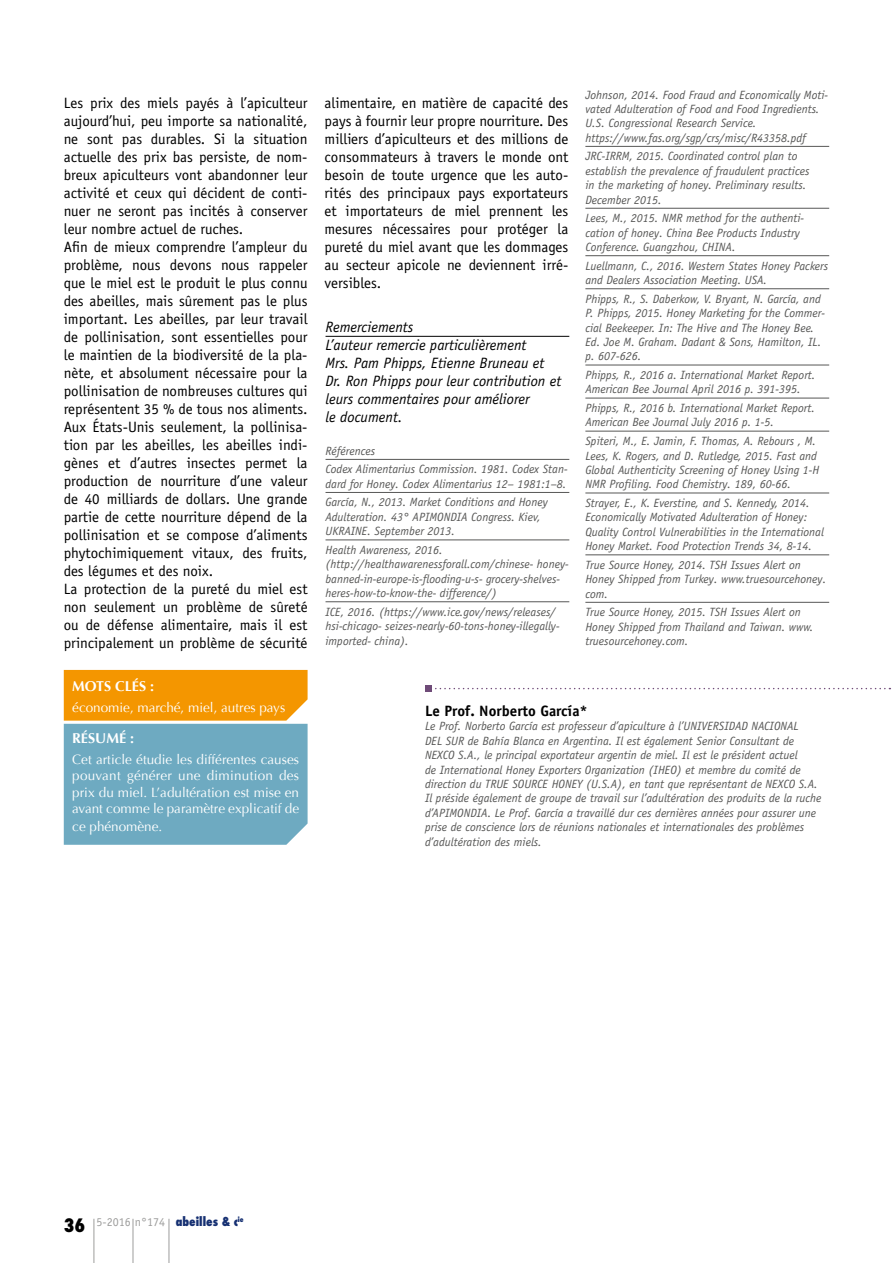
<style>
.page{position:relative;width:893px;height:1263px;background:#fff}
.page>*{position:absolute;margin:0;border:0;box-sizing:border-box;transform-origin:0 0}
.t1{font:15px/18px "Officina Sans";color:#000}
.t2{font:italic 15px/18px "Officina Sans";color:#000}
.t3{font:700 15px "Officina Sans";color:#000}
.t4{font:700 14.25px "Optima";color:#fff}
.t5{font:13.5px/16.5px "Optima";color:#fff;text-align:justify}
.t6{font:italic 12px/14.4px "Officina Sans";color:#575756}
.t7{font:12px "Officina Sans";color:#9d9d9c}
.s1{font-family:"Futura";font-weight:800;font-stretch:condensed;font-size:18px;color:#000}
.s2{font-family:"Futura";font-weight:800;font-stretch:condensed;color:#163072}
</style>
<div class="page">
<hr style="left:133px;top:1219px;width:1px;height:44px;background:#9d9d9c">
<hr style="left:169px;top:1219px;width:1px;height:44px;background:#9d9d9c">
<hr style="left:94px;top:1219px;width:1px;height:44px;background:#9d9d9c">
<svg style="left:64px;top:670px;width:244px;height:175px;background:#98a68b"></svg>
<svg style="left:425px;top:686px;width:465px;height:6px"></svg>
<hr style="left:326px;top:336px;width:243px;height:1px;background:#000">
<hr style="left:326px;top:459px;width:243px;height:1px;background:#575756">
<hr style="left:326px;top:492px;width:243px;height:1px;background:#575756">
<hr style="left:326px;top:539px;width:243px;height:1px;background:#575756">
<hr style="left:326px;top:601px;width:243px;height:1px;background:#575756">
<hr style="left:585px;top:146px;width:244px;height:1px;background:#575756">
<hr style="left:585px;top:208px;width:244px;height:1px;background:#575756">
<hr style="left:585px;top:255px;width:244px;height:1px;background:#575756">
<hr style="left:585px;top:288px;width:244px;height:1px;background:#575756">
<hr style="left:585px;top:365px;width:244px;height:1px;background:#575756">
<hr style="left:585px;top:398px;width:244px;height:1px;background:#575756">
<hr style="left:585px;top:431px;width:244px;height:1px;background:#575756">
<hr style="left:585px;top:493px;width:244px;height:1px;background:#575756">
<hr style="left:585px;top:554px;width:244px;height:1px;background:#575756">
<hr style="left:585px;top:602px;width:244px;height:1px;background:#575756">
<p class="t1" style="left:64px;top:94px;width:245px">Les prix des miels payés à l’apiculteur aujourd’hui, peu importe sa nationalité, ne sont pas durables. Si la situation actuelle des prix bas persiste, de nom&shy;breux apiculteurs vont abandonner leur activité et ceux qui décident de conti&shy;nuer ne seront pas incités à conserver leur nombre actuel de ruches.<br>Afin de mieux comprendre l’ampleur du problème, nous devons nous rappeler que le miel est le produit le plus connu des abeilles, mais sûrement pas le plus important. Les abeilles, par leur travail de pollinisation, sont essentielles pour le maintien de la biodiversité de la pla&shy;nète, et absolument nécessaire pour la pollinisation de nombreuses cultures qui représentent 35 % de tous nos aliments.<br>Aux États-Unis seulement, la pollinisa&shy;tion par les abeilles, les abeilles indi&shy;gènes et d’autres insectes permet la production de nourriture d’une valeur de 40 milliards de dollars. Une grande partie de cette nourriture dépend de la pollinisation et se compose d’aliments phytochimiquement vitaux, des fruits, des légumes et des noix.<br>La protection de la pureté du miel est non seulement un problème de sûreté ou de défense alimentaire, mais il est principalement un problème de sécurité</p>
<p class="t1" style="left:325px;top:94px;width:245px;text-align:justify">alimentaire, en matière de capacité des pays à fournir leur propre nourriture. Des milliers d’apiculteurs et des millions de consommateurs à travers le monde ont besoin de toute urgence que les auto&shy;rités des principaux pays exportateurs et importateurs de miel prennent les mesures nécessaires pour protéger la pureté du miel avant que les dommages au secteur apicole ne deviennent irré&shy;versibles.</p>
<p class="t2" style="left:326px;top:318px;width:237px">Remerciements<br>L’auteur remercie particulièrement<br>Mrs. Pam Phipps, Etienne Bruneau et<br>Dr. Ron Phipps pour leur contribution et leurs commentaires pour améliorer<br>le document.</p>
<p class="t6" style="left:326px;top:441px;width:244px;line-height:18.6px">Références<br>Codex Alimentarius Commission. 1981. Codex Stan-</p>
<p class="t6" style="left:326px;top:474px;width:242px;line-height:18.6px">dard for Honey. Codex Alimentarius 12– 1981:1–8.<br>García, N., 2013. Market Conditions and Honey</p>
<p class="t6" style="left:326px;top:510px;width:217px">Adulteration. 43° APIMONDIA Congress. Kiev,<br>UKRAINE. September 2013.</p>
<p class="t6" style="left:326px;top:543px;width:245px">Health Awareness, 2016. (http://healthawarenessforall.com/chinese- honey&shy;banned-in-europe-is-flooding-u-s- grocery-shelves&shy;heres-how-to-know-the- difference/)</p>
<p class="t6" style="left:326px;top:604px;width:236px">ICE, 2016. (https://www.ice.gov/news/releases/ hsi-chicago- seizes-nearly-60-tons-honey-illegally&shy;imported- china).</p>
<p class="t6" style="left:585px;top:87px;width:244px">Johnson, 2014. Food Fraud and Economically Moti&shy;vated Adulteration of Food and Food Ingredients.<br>U.S. Congressional Research Service. https://www.fas.org/sgp/crs/misc/R43358.pdf</p>
<p class="t6" style="left:585px;top:149px;width:226px">JRC-IRRM, 2015. Coordinated control plan to establish the prevalence of fraudulent practices in the marketing of honey. Preliminary results.<br>December 2015.</p>
<p class="t6" style="left:585px;top:211px;width:220px">Lees, M., 2015. NMR method for the authenti&shy;cation of honey. China Bee Products Industry<br>Conference. Guangzhou, CHINA.</p>
<p class="t6" style="left:585px;top:258px;width:244px">Luellmann, C., 2016. Western States Honey Packers and Dealers Association Meeting. USA.</p>
<p class="t6" style="left:585px;top:292px;width:241px">Phipps, R., S. Daberkow, V. Bryant, N. García, and P. Phipps, 2015. Honey Marketing for the Commer&shy;cial Beekeeper. In: The Hive and The Honey Bee.<br>Ed. Joe M. Graham. Dadant &amp; Sons, Hamilton, IL. p. 607-626.</p>
<p class="t6" style="left:585px;top:368px;width:232px">Phipps, R., 2016 a. International Market Report.<br>American Bee Journal April 2016 p. 391-395.</p>
<p class="t6" style="left:585px;top:401px;width:231px">Phipps, R., 2016 b. International Market Report.<br>American Bee Journal July 2016 p. 1-5.</p>
<p class="t6" style="left:585px;top:434px;width:235px">Spiteri, M., E. Jamin, F. Thomas, A. Rebours , M.<br>Lees, K. Rogers, and D. Rutledge, 2015. Fast and Global Authenticity Screening of Honey Using 1-H NMR Profiling. Food Chemistry. 189, 60-66.</p>
<p class="t6" style="left:585px;top:496px;width:240px">Strayer, E., K. Everstine, and S. Kennedy, 2014.<br>Economically Motivated Adulteration of Honey:<br>Quality Control Vulnerabilities in the International Honey Market. Food Protection Trends 34, 8-14.</p>
<p class="t6" style="left:585px;top:558px;width:242px">True Source Honey, 2014. TSH Issues Alert on<br>Honey Shipped from Turkey. www.truesourcehoney. com.</p>
<p class="t6" style="left:585px;top:605px;width:230px">True Source Honey, 2015. TSH Issues Alert on<br>Honey Shipped from Thailand and Taiwan. www. truesourcehoney.com.</p>
<p class="t4" style="left:72px;top:678px;width:83px">MOTS CLÉS :</p>
<p class="t5" style="left:72px;top:699px;width:214px">économie, marché, miel, autres pays</p>
<p class="t4" style="left:72px;top:730px;width:63px">RÉSUMÉ :</p>
<p class="t5" style="left:72px;top:751px;width:228px">Cet article étudie les différentes causes pouvant générer une diminution des prix du miel. L’adultération est mise en avant comme le paramètre explicatif de</p>
<p class="t5" style="left:72px;top:819px;width:92px">ce phénomène.</p>
<p class="t3" style="left:425px;top:701px;width:164px">Le Prof. Norberto García*</p>
<p class="t6" style="left:425px;top:719px;width:398px">Le Prof. Norberto García est professeur d’apiculture à l’UNIVERSIDAD NACIONAL<br>DEL SUR de Bahía Blanca en Argentina. Il est également Senior Consultant de NEXCO S.A., le principal exportateur argentin de miel. Il est le président actuel<br>de International Honey Exporters Organization (IHEO) et membre du comité de direction du TRUE SOURCE HONEY (U.S.A), en tant que représentant de NEXCO S.A.<br>Il préside également de groupe de travail sur l’adultération des produits de la ruche d’APIMONDIA. Le Prof. García a travaillé dur ces dernières années pour assurer une prise de conscience lors de réunions nationales et internationales des problèmes d’adultération des miels.</p>
<p class="t7" style="left:64px;top:1215px;width:181px"><span class="s1">36</span> 5-2016 n°174 <span class="s2">abeilles &amp; c</span><sup>ie</sup></p>
</div>
